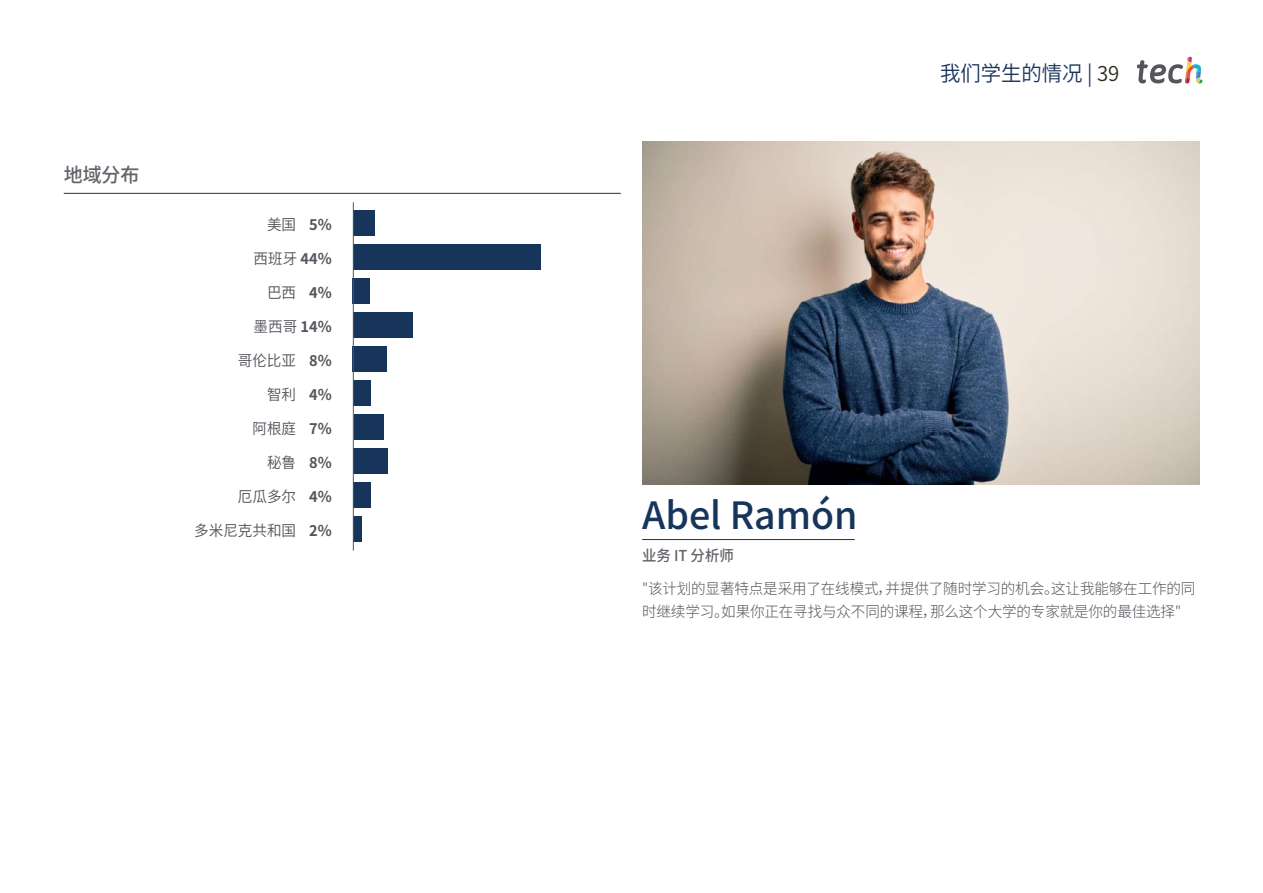
<style>
.page{position:relative;width:1263px;height:893px;background:#fff}
.page>*{position:absolute;margin:0;border:0;box-sizing:border-box;transform-origin:0 0}
.t1{font:500 37.5px "Source Han Sans CN";color:#17355b}
.t2{font:21px "Source Han Sans CN";color:#1a355c}
.t3{font:500 19.5px "Source Han Sans CN";color:#61646a}
.t4{font:300 15px/22.5px "Source Han Sans CN";letter-spacing:-.01em;color:#52555b}
.t5{font:15px "Source Han Sans CN";color:#52555b}
.t6{font:500 15px "Source Han Sans CN";color:#61646a;scale:.96 1}
.s1{font-weight:700}
.s2{color:#312e20}
</style>
<div class="page">
<hr style="left:642px;top:539px;width:213px;height:1px;background:#123352">
<img style="left:642px;top:141px;width:557px;height:343px">
<svg style="left:1137px;top:57px;width:65px;height:27px"></svg>
<hr style="left:64px;top:193px;width:557px;height:1px;background:#17355b">
<div style="left:353px;top:279px;width:17px;height:25px;background:#17355b"></div>
<div style="left:353px;top:211px;width:21px;height:25px;background:#17355b"></div>
<div style="left:353px;top:245px;width:187px;height:25px;background:#17355b"></div>
<div style="left:354px;top:313px;width:59px;height:25px;background:#17355b"></div>
<div style="left:354px;top:415px;width:29px;height:25px;background:#17355b"></div>
<div style="left:353px;top:347px;width:34px;height:25px;background:#17355b"></div>
<div style="left:354px;top:380px;width:17px;height:26px;background:#17355b"></div>
<div style="left:353px;top:517px;width:9px;height:25px;background:#17355b"></div>
<div style="left:354px;top:449px;width:34px;height:25px;background:#17355b"></div>
<div style="left:354px;top:483px;width:17px;height:25px;background:#17355b"></div>
<hr style="left:353px;top:202px;width:1px;height:349px;background:#52555b">
<h3 class="t3" style="left:64px;top:164px;width:77px">地域分布</h3>
<p class="t5" style="left:267px;top:216px;width:66px">美国 <span class="s1">5%</span></p>
<p class="t5" style="left:254px;top:250px;width:80px">西班牙 <span class="s1">44%</span></p>
<p class="t5" style="left:267px;top:284px;width:66px">巴西 <span class="s1">4%</span></p>
<p class="t5" style="left:254px;top:318px;width:80px">墨西哥 <span class="s1">14%</span></p>
<p class="t5" style="left:238px;top:352px;width:95px">哥伦比亚 <span class="s1">8%</span></p>
<p class="t5" style="left:267px;top:386px;width:66px">智利 <span class="s1">4%</span></p>
<p class="t5" style="left:252px;top:420px;width:81px">阿根庭 <span class="s1">7%</span></p>
<p class="t5" style="left:267px;top:454px;width:66px">秘鲁 <span class="s1">8%</span></p>
<p class="t5" style="left:238px;top:488px;width:95px">厄瓜多尔 <span class="s1">4%</span></p>
<p class="t5" style="left:194px;top:522px;width:139px">多米尼克共和国 <span class="s1">2%</span></p>
<h2 class="t2" style="left:940px;top:61px;width:181px">我们学生的情况 | <span class="s2">39</span></h2>
<h1 class="t1" style="left:642px;top:494px;width:217px">Abel Ramón</h1>
<p class="t6" style="left:642px;top:547px;width:97px">业务 IT 分析师</p>
<p class="t4" style="left:642px;top:578px;width:555px">"该计划的显著特点是采用了在线模式，并提供了随时学习的机会。这让我能够在工作的同时继续学习。如果你正在寻找与众不同的课程，那么这个大学的专家就是你的最佳选择"</p>
</div>
